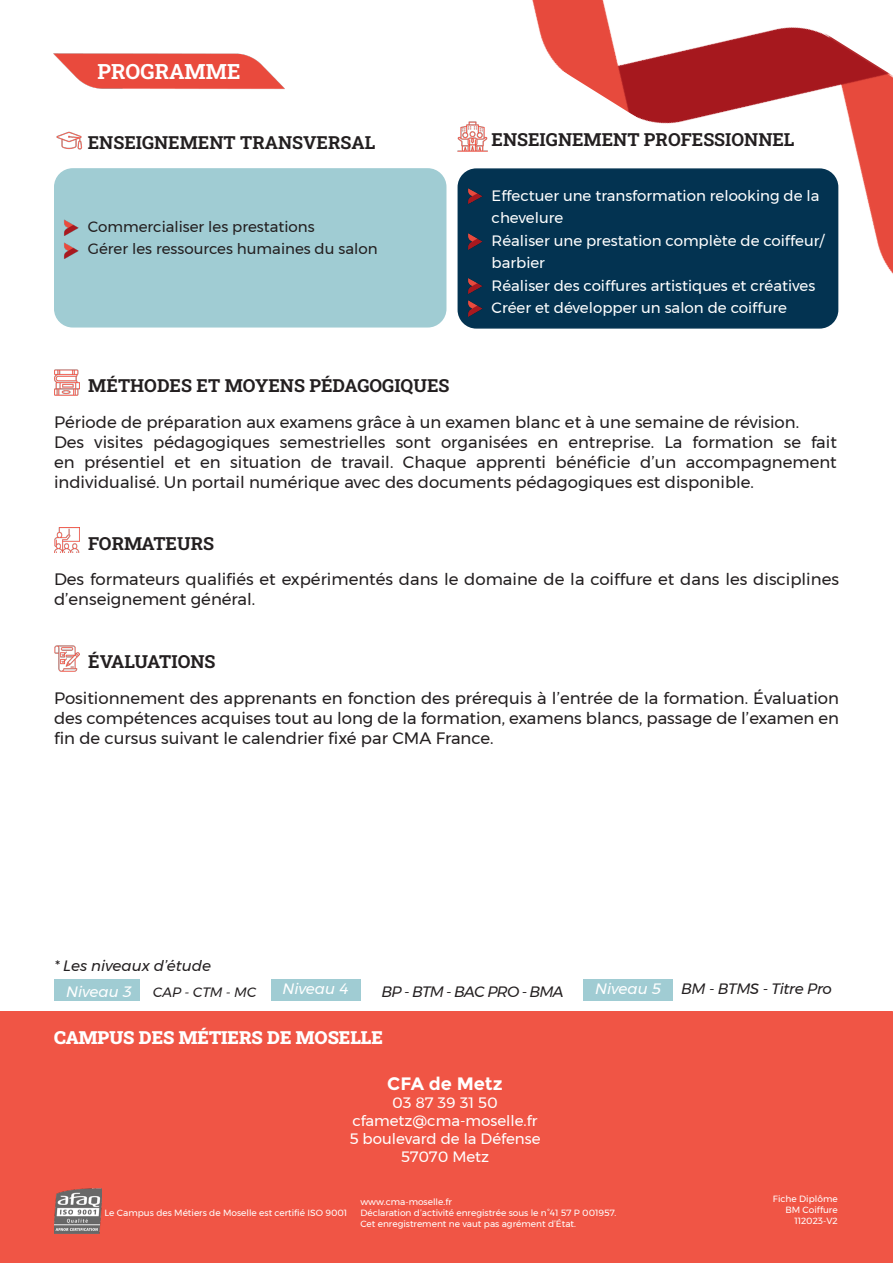
<style>
.page{position:relative;width:893px;height:1263px;background:#fff}
.page>*{position:absolute;margin:0;border:0;box-sizing:border-box;transform-origin:0 0}
.t1{font:21px "Roboto Slab";color:#fff}
.t2{font:18px "Roboto Slab";color:#231f20}
.t3{font:18px "Roboto Slab";color:#fff}
.t4{font:700 18px "Montserrat";color:#fff}
.t5{font:16.5px/19.8px "Montserrat";color:#231f20;text-align:justify}
.t6{font:15px/22.5px "Montserrat";color:#fff}
.t7{font:15px "Montserrat";color:#231f20}
.t8{font:italic 15px "Montserrat";color:#fff}
.t9{font:italic 15px "Montserrat";color:#231f20}
.t10{font:italic 15px "Montserrat";letter-spacing:-.05em;color:#231f20}
.t11{font:italic 15px "Montserrat";letter-spacing:-.02em;color:#231f20}
.t12{font:italic 13.5px "Montserrat";letter-spacing:-.01em;color:#231f20}
.t13{font:9px "Montserrat";color:#fff}
</style>
<div class="page">
<img style="left:53px;top:53px;width:232px;height:36px">
<div style="left:0;top:1011px;width:893px;height:252px;background:#f05545"></div>
<img style="left:54px;top:1189px;width:47px;height:44px">
<img style="left:54px;top:527px;width:26px;height:26px">
<img style="left:54px;top:646px;width:26px;height:25px">
<img style="left:457px;top:0;width:436px;height:277px">
<img style="left:54px;top:370px;width:26px;height:25px">
<img style="left:56px;top:131px;width:27px;height:19px">
<div style="left:55px;top:169px;width:391px;height:158px;background:#a0ccd3;border-radius:18px"></div>
<div style="left:54px;top:168px;width:392px;height:159px;border:2px solid #a0ccd3;border-radius:18px"></div>
<img style="left:64px;top:219px;width:15px;height:40px">
<img style="left:458px;top:122px;width:29px;height:30px">
<div style="left:458px;top:169px;width:380px;height:159px;background:#033351;border-radius:18px"></div>
<div style="left:458px;top:168px;width:380px;height:161px;border:2px solid #033351;border-radius:18px"></div>
<img style="left:468px;top:188px;width:15px;height:16px">
<img style="left:468px;top:233px;width:15px;height:17px">
<img style="left:462px;top:278px;width:21px;height:41px">
<div style="left:54px;top:979px;width:85px;height:22px;background:#a0ccd3"></div>
<div style="left:271px;top:979px;width:89px;height:22px;background:#a0ccd3"></div>
<div style="left:584px;top:979px;width:89px;height:22px;background:#a0ccd3"></div>
<p class="t1" style="left:98px;top:57px;width:144px">PROGRAMME</p>
<p class="t2" style="left:88px;top:130px;width:289px">ENSEIGNEMENT TRANSVERSAL</p>
<p class="t7" style="left:88px;top:215px;width:228px">Commercialiser les prestations</p>
<p class="t7" style="left:88px;top:238px;width:291px">Gérer les ressources humaines du salon</p>
<p class="t2" style="left:492px;top:127px;width:304px">ENSEIGNEMENT PROFESSIONNEL</p>
<p class="t6" style="left:492px;top:184px;width:329px">Effectuer une transformation relooking de la chevelure</p>
<p class="t6" style="left:492px;top:229px;width:334px">Réaliser une prestation complète de coiffeur/ barbier</p>
<p class="t6" style="left:492px;top:274px;width:325px">Réaliser des coiffures artistiques et créatives</p>
<p class="t6" style="left:492px;top:297px;width:297px">Créer et développer un salon de coiffure</p>
<p class="t2" style="left:88px;top:373px;width:363px">MÉTHODES ET MOYENS PÉDAGOGIQUES</p>
<p class="t5" style="left:54px;top:412px;width:747px">Période de préparation aux examens grâce à un examen blanc et à une semaine de révision.</p>
<p class="t5" style="left:54px;top:432px;width:784px">Des visites pédagogiques semestrielles sont organisées en entreprise. La formation se fait en présentiel et en situation de travail. Chaque apprenti bénéficie d’un accompagnement individualisé. Un portail numérique avec des documents pédagogiques est disponible.</p>
<p class="t2" style="left:88px;top:531px;width:127px">FORMATEURS</p>
<p class="t5" style="left:54px;top:569px;width:786px">Des formateurs qualifiés et expérimentés dans le domaine de la coiffure et dans les disciplines d’enseignement général.</p>
<p class="t2" style="left:88px;top:649px;width:129px">ÉVALUATIONS</p>
<p class="t5" style="left:54px;top:688px;width:786px">Positionnement des apprenants en fonction des prérequis à l’entrée de la formation. Évaluation des compétences acquises tout au long de la formation, examens blancs, passage de l’examen en fin de cursus suivant le calendrier fixé par CMA France.</p>
<p class="t9" style="left:54px;top:954px;width:159px">* Les niveaux d’étude</p>
<p class="t8" style="left:66px;top:980px;width:67px">Niveau 3</p>
<p class="t12" style="left:153px;top:981px;width:105px">CAP - CTM - MC</p>
<p class="t8" style="left:283px;top:977px;width:68px">Niveau 4</p>
<p class="t10" style="left:381px;top:980px;width:184px">BP - BTM - BAC PRO - BMA</p>
<p class="t8" style="left:595px;top:977px;width:68px">Niveau 5</p>
<p class="t11" style="left:681px;top:977px;width:152px">BM - BTMS - Titre Pro</p>
<p class="t3" style="left:54px;top:1025px;width:330px">CAMPUS DES MÉTIERS DE MOSELLE</p>
<p class="t4" style="left:387px;top:1073px;width:117px">CFA de Metz</p>
<p class="t6" style="left:392px;top:1091px;width:107px">03 87 39 31 50</p>
<p class="t6" style="left:352px;top:1109px;width:187px">cfametz@cma-moselle.fr</p>
<p class="t6" style="left:349px;top:1127px;width:192px">5 boulevard de la Défense</p>
<p class="t6" style="left:401px;top:1145px;width:90px">57070 Metz</p>
<p class="t13" style="left:105px;top:1205px;width:244px">Le Campus des Métiers de Moselle est certifié ISO 9001</p>
<p class="t13" style="left:360px;top:1195px;width:93px">www.cma-moselle.fr</p>
<p class="t13" style="left:360px;top:1206px;width:258px">Déclaration d’activité enregistrée sous le n°41 57 P 001957.</p>
<p class="t13" style="left:360px;top:1216px;width:217px">Cet enregistrement ne vaut pas agrément d’État.</p>
<p class="t13" style="left:773px;top:1192px;width:66px">Fiche Diplôme</p>
<p class="t13" style="left:785px;top:1203px;width:54px">BM Coiffure</p>
<p class="t13" style="left:794px;top:1213px;width:45px">112023-V2</p>
</div>
